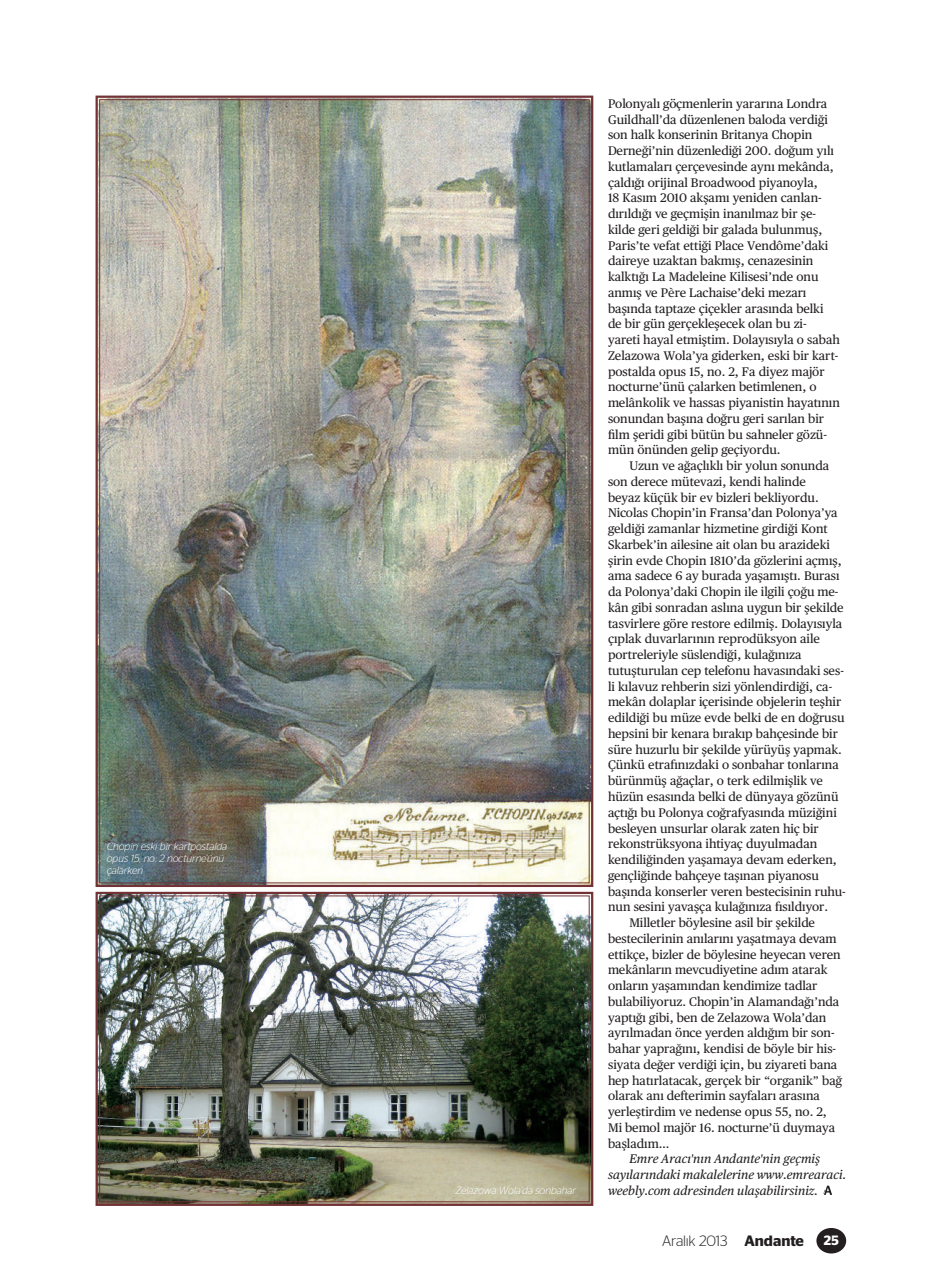
<style>
.page{position:relative;width:927px;height:1276px;background:#fff}
.page>*{position:absolute;margin:0;border:0;box-sizing:border-box;transform-origin:0 0}
.t1{font:300 15px "DK Stag Sans";letter-spacing:-.015em;color:#231f20}
.t2{font:600 13.5px "DK Stag Sans";color:#fff}
.t3{font:12.45px/15.8px "DK Publico Text";color:#231f20}
.t4{font:italic 12.45px/15.8px "DK Publico Text";color:#231f20}
.t5{font:italic 300 10.5px/12px "DK Stag Sans";color:#fff}
.s1{color:#2c2d2c}
.s2{font-weight:600}
</style>
<div class="page">
<div style="left:816px;top:1228px;width:30px;height:25px;background:#231f20;border-radius:50%"></div>
<svg style="left:823px;top:1185px;width:9px;height:10px"></svg>
<img style="left:95px;top:95px;width:499px;height:792px">
<img style="left:95px;top:891px;width:499px;height:315px">
<div style="left:99px;top:895px;width:491px;height:307px;border:1px solid #723236"></div>
<p class="t5" style="left:107px;top:840px;width:122px">Chopin eski bir kartpostalda opus 15, no. 2 nocturne’ünü çalarken</p>
<p class="t5" style="left:455px;top:1184px;width:122px">Zelazowa Wola'da sonbahar</p>
<p class="t3" style="left:608px;top:96px;width:233px">Polonyalı göçmenlerin yararına Londra Guildhall’da düzenlenen baloda verdiği son halk konserinin Britanya Chopin Derneği’nin düzenlediği 200. doğum yılı kutlamaları çerçevesinde aynı mekânda, çaldığı orijinal Broadwood piyanoyla,<br>18 Kasım 2010 akşamı yeniden canlan&shy;dırıldığı ve geçmişin inanılmaz bir şe&shy;kilde geri geldiği bir galada bulunmuş, Paris’te vefat ettiği Place Vendôme’daki daireye uzaktan bakmış, cenazesinin kalktığı La Madeleine Kilisesi’nde onu anmış ve P<span class="s1">è</span>re Lachaise’deki mezarı başında taptaze çiçekler arasında belki de bir gün gerçekleşecek olan bu zi&shy;yareti hayal etmiştim. Dolayısıyla o sabah Zelazowa Wola’ya giderken, eski bir kart&shy;postalda opus 15, no. 2, Fa diyez majör nocturne’ünü çalarken betimlenen, o melânkolik ve hassas piyanistin hayatının sonundan başına doğru geri sarılan bir film şeridi gibi bütün bu sahneler gözü&shy;mün önünden gelip geçiyordu.</p>
<p class="t3" style="left:629px;top:458px;width:201px">Uzun ve ağaçlıklı bir yolun sonunda</p>
<p class="t3" style="left:608px;top:474px;width:199px">son derece mütevazi, kendi halinde</p>
<p class="t3" style="left:608px;top:490px;width:212px">beyaz küçük bir ev bizleri bekliyordu.</p>
<p class="t3" style="left:608px;top:506px;width:231px">Nicolas Chopin’in Fransa’dan Polonya’ya</p>
<p class="t3" style="left:608px;top:521px;width:221px">geldiği zamanlar hizmetine girdiği Kont</p>
<p class="t3" style="left:608px;top:537px;width:223px">Skarbek’in ailesine ait olan bu arazideki</p>
<p class="t3" style="left:608px;top:553px;width:235px">şirin evde Chopin 1810’da gözlerini açmış,</p>
<p class="t3" style="left:608px;top:569px;width:233px">ama sadece 6 ay burada yaşamıştı. Burası</p>
<p class="t3" style="left:608px;top:584px;width:232px">da Polonya’daki Chopin ile ilgili çoğu me-</p>
<p class="t3" style="left:608px;top:600px;width:237px">kân gibi sonradan aslına uygun bir şekilde</p>
<p class="t3" style="left:608px;top:616px;width:236px">tasvirlere göre restore edilmiş. Dolayısıyla</p>
<p class="t3" style="left:608px;top:632px;width:213px">çıplak duvarlarının reprodüksyon aile</p>
<p class="t3" style="left:608px;top:647px;width:195px">portreleriyle süslendiği, kulağınıza</p>
<p class="t3" style="left:608px;top:663px;width:237px">tutuşturulan cep telefonu havasındaki ses-</p>
<p class="t3" style="left:608px;top:679px;width:226px">li kılavuz rehberin sizi yönlendirdiği, ca-</p>
<p class="t3" style="left:608px;top:695px;width:235px">mekân dolaplar içerisinde objelerin teşhir</p>
<p class="t3" style="left:608px;top:710px;width:238px">edildiği bu müze evde belki de en doğrusu</p>
<p class="t3" style="left:608px;top:726px;width:231px">hepsini bir kenara bırakıp bahçesinde bir</p>
<p class="t3" style="left:608px;top:742px;width:235px">süre huzurlu bir şekilde yürüyüş yapmak.</p>
<p class="t3" style="left:608px;top:758px;width:232px">Çünkü etrafınızdaki o sonbahar tonlarına</p>
<p class="t3" style="left:608px;top:773px;width:216px">bürünmüş ağaçlar, o terk edilmişlik ve</p>
<p class="t3" style="left:608px;top:789px;width:232px">hüzün esasında belki de dünyaya gözünü</p>
<p class="t3" style="left:608px;top:805px;width:230px">açtığı bu Polonya coğrafyasında müziğini</p>
<p class="t3" style="left:608px;top:821px;width:212px">besleyen unsurlar olarak zaten hiç bir</p>
<p class="t3" style="left:608px;top:836px;width:211px">rekonstrüksyona ihtiyaç duyulmadan</p>
<p class="t3" style="left:608px;top:852px;width:230px">kendiliğinden yaşamaya devam ederken,</p>
<p class="t3" style="left:608px;top:868px;width:212px">gençliğinde bahçeye taşınan piyanosu</p>
<p class="t3" style="left:608px;top:884px;width:239px">başında konserler veren bestecisinin ruhu-</p>
<p class="t3" style="left:608px;top:899px;width:222px">nun sesini yavaşça kulağınıza fısıldıyor.</p>
<p class="t3" style="left:629px;top:915px;width:187px">Milletler böylesine asil bir şekilde</p>
<p class="t3" style="left:608px;top:931px;width:230px">bestecilerinin anılarını yaşatmaya devam</p>
<p class="t3" style="left:608px;top:947px;width:234px">ettikçe, bizler de böylesine heyecan veren</p>
<p class="t3" style="left:608px;top:962px;width:221px">mekânların mevcudiyetine adım atarak</p>
<p class="t3" style="left:608px;top:978px;width:211px">onların yaşamından kendimize tadlar</p>
<p class="t3" style="left:608px;top:994px;width:233px">bulabiliyoruz. Chopin’in Alamandağı’nda</p>
<p class="t3" style="left:608px;top:1010px;width:220px">yaptığı gibi, ben de Zelazowa Wola’dan</p>
<p class="t3" style="left:608px;top:1025px;width:228px">ayrılmadan önce yerden aldığım bir son-</p>
<p class="t3" style="left:608px;top:1041px;width:230px">bahar yaprağını, kendisi de böyle bir his-</p>
<p class="t3" style="left:608px;top:1057px;width:231px">siyata değer verdiği için, bu ziyareti bana</p>
<p class="t3" style="left:608px;top:1073px;width:235px">hep hatırlatacak, gerçek bir “organik” bağ</p>
<p class="t3" style="left:608px;top:1088px;width:213px">olarak anı defterimin sayfaları arasına</p>
<p class="t3" style="left:608px;top:1104px;width:220px">yerleştirdim ve nedense opus 55, no. 2,</p>
<p class="t3" style="left:608px;top:1120px;width:228px">Mi bemol majör 16. nocturne’ü duymaya</p>
<p class="t3" style="left:608px;top:1136px;width:63px">başladım…</p>
<p class="t4" style="left:608px;top:1151px;width:240px;text-indent:21px">Emre Aracı'nın Andante'nin geçmiş sayılarındaki makalelerine www.emrearaci. weebly.com adresinden ulaşabilirsiniz.</p>
<p class="t1" style="left:662px;top:1232px;width:143px">Aralık 2013 <span class="s2">Andante</span></p>
<p class="t2" style="left:824px;top:1232px;width:16px">25</p>
</div>
